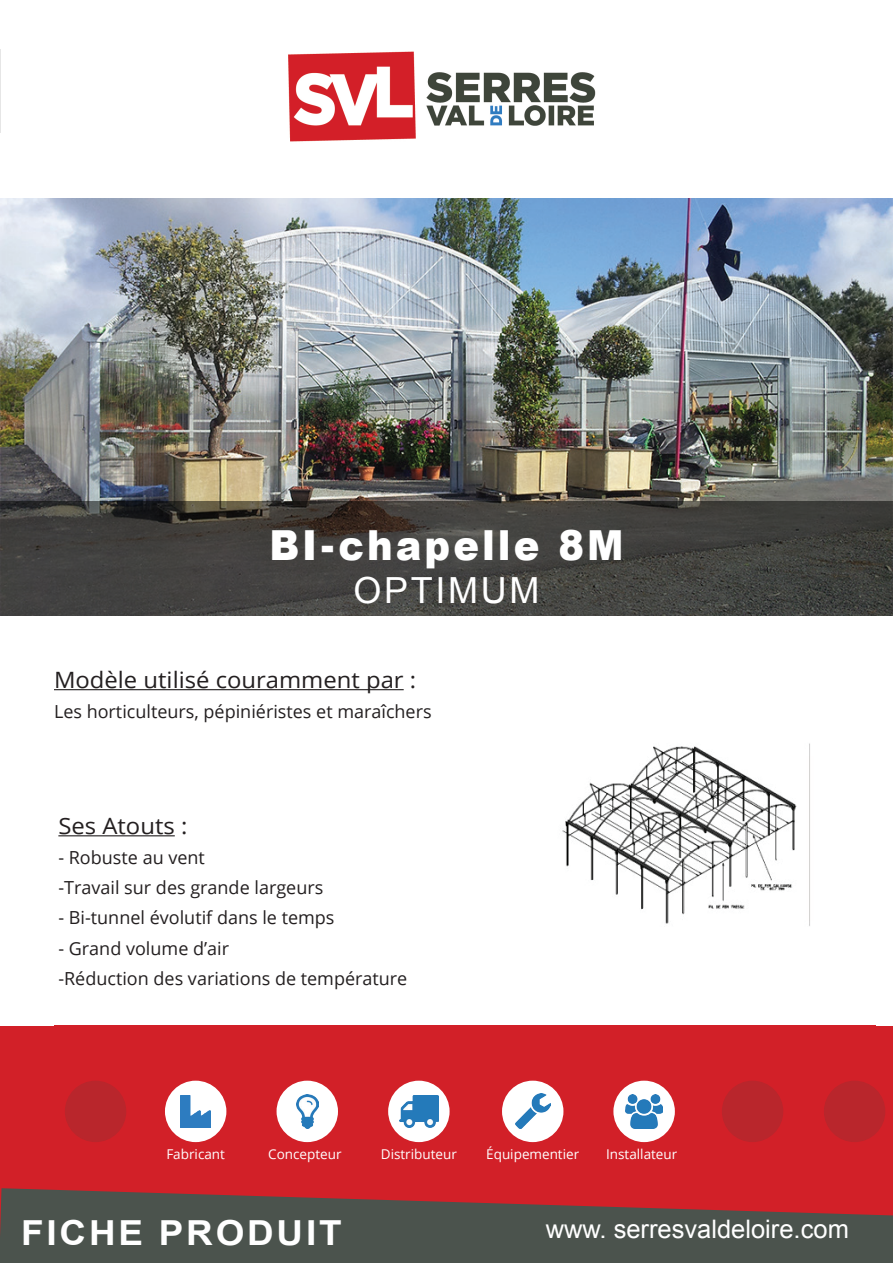
<style>
.page{position:relative;width:893px;height:1263px;background:#fff}
.page>*{position:absolute;margin:0;border:0;box-sizing:border-box;transform-origin:0 0}
.t1{font:900 41.4px "Arial";letter-spacing:.08em;color:#fff;scale:.93 1}
.t2{font:36px "Arial";letter-spacing:.075em;color:#fff}
.t3{font:700 34.5px "Arial";letter-spacing:.075em;color:#fff;scale:1.07 1}
.t4{font:25.5px "Arial";color:#fff}
.t5{font:22.5px "Open Sans";color:#231f20;scale:1.06 1}
.t6{font:18px/30.2px "Open Sans";color:#231f20}
.t7{font:13.5px "Open Sans";color:#fff}
</style>
<div class="page">
<img style="left:216px;top:51px;width:461px;height:148px">
<img style="left:0;top:199px;width:893px;height:302px">
<svg style="left:0;top:501px;width:893px;height:115px;background:#41403d"></svg>
<div style="left:0;top:1026px;width:893px;height:237px;background:#d22028"></div>
<svg style="left:0;top:1188px;width:893px;height:75px;fill:#4b534d"></svg>
<div style="left:388px;top:1081px;width:62px;height:61px;background:#fff;border-radius:50%"></div>
<img style="left:399px;top:1095px;width:39px;height:32px">
<div style="left:165px;top:1081px;width:61px;height:61px;background:#fff;border-radius:50%"></div>
<img style="left:180px;top:1095px;width:31px;height:32px">
<div style="left:65px;top:1081px;width:61px;height:61px;background:#b9262c;border-radius:50%"></div>
<div style="left:722px;top:1081px;width:61px;height:61px;background:#b9262c;border-radius:50%"></div>
<div style="left:824px;top:1081px;width:61px;height:61px;background:#b9262c;border-radius:50%"></div>
<div style="left:613px;top:1081px;width:62px;height:61px;background:#fff;border-radius:50%"></div>
<img style="left:626px;top:1094px;width:37px;height:35px">
<div style="left:502px;top:1081px;width:61px;height:61px;background:#fff;border-radius:50%"></div>
<img style="left:515px;top:1094px;width:35px;height:35px">
<div style="left:277px;top:1081px;width:61px;height:61px;background:#fff;border-radius:50%"></div>
<img style="left:296px;top:1095px;width:22px;height:33px">
<hr style="left:58px;top:835px;width:117px;height:1px;background:#231f20">
<img style="left:562px;top:743px;width:248px;height:183px">
<hr style="left:54px;top:689px;width:350px;height:1px;background:#231f20">
<svg style="left:0;top:49px;width:1px;height:84px"></svg>
<h1 class="t1" style="left:269px;top:515px;width:382px">BI-chapelle 8M</h1>
<h2 class="t2" style="left:353px;top:566px;width:188px">OPTIMUM</h2>
<p class="t5" style="left:54px;top:664px;width:343px">Modèle utilisé couramment par :</p>
<p class="t6" style="left:54px;top:696px;width:379px">Les horticulteurs, pépiniéristes et maraîchers</p>
<p class="t5" style="left:58px;top:810px;width:123px">Ses Atouts :</p>
<p class="t6" style="left:58px;top:842px;width:266px">- Robuste au vent<br>-Travail sur des grande largeurs</p>
<p class="t6" style="left:58px;top:902px;width:278px">- Bi-tunnel évolutif dans le temps</p>
<p class="t6" style="left:58px;top:932px;width:350px">- Grand volume d’air<br>-Réduction des variations de température</p>
<p class="t7" style="left:166px;top:1145px;width:60px">Fabricant</p>
<p class="t7" style="left:268px;top:1145px;width:75px">Concepteur</p>
<p class="t7" style="left:381px;top:1145px;width:78px">Distributeur</p>
<p class="t7" style="left:486px;top:1145px;width:95px">Équipementier</p>
<p class="t7" style="left:606px;top:1145px;width:73px">Installateur</p>
<h3 class="t3" style="left:21px;top:1209px;width:301px">FICHE PRODUIT</h3>
<h3 class="t4" style="left:546px;top:1213px;width:305px">www. serresvaldeloire.com</h3>
</div>
